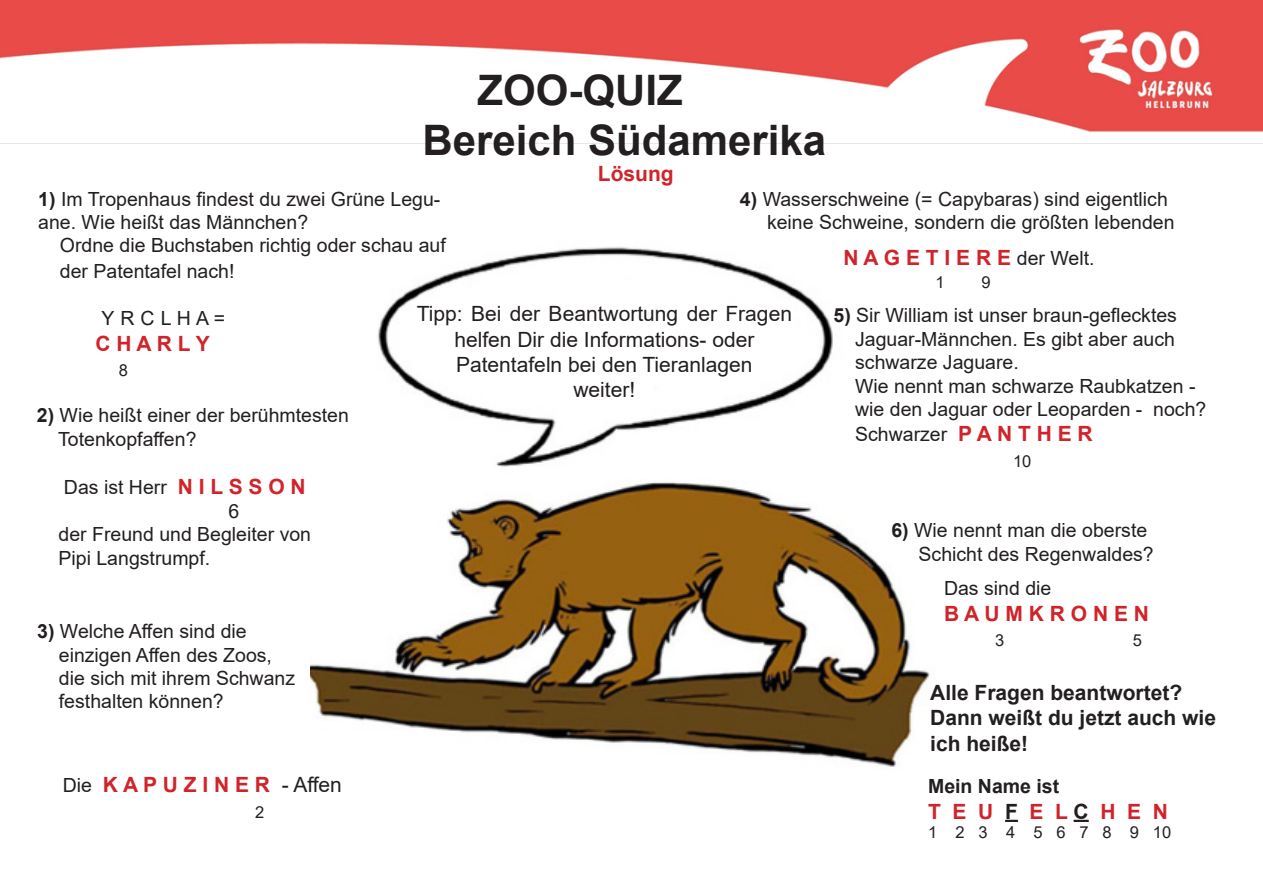
<style>
.page{position:relative;width:1263px;height:893px;background:#fff}
.page>*{position:absolute;margin:0;border:0;box-sizing:border-box;transform-origin:0 0}
.t1{font:700 42px "Arial";color:#231f20}
.t2{font:21px/25.2px "Arial";color:#231f20;text-align:center}
.t3{font:700 21px "Arial";color:#d1232a}
.t4{font:700 21px/25.2px "Arial";color:#231f20}
.t5{font:19.5px/23.4px "Arial";color:#231f20}
.t6{font:700 19.5px "Arial";color:#231f20}
.t7{font:16.5px "Arial";color:#231f20}
.s1{font-weight:700}
.s2{font-weight:400;font-size:19.5px;color:#231f20}
.s3{font-weight:700;font-size:21px;color:#d1232a}
.s4{font-weight:400;color:#231f20}
.s5{color:#231f20}
</style>
<div class="page">
<img style="left:0;top:0;width:1263px;height:132px">
<img style="left:310px;top:247px;width:620px;height:520px">
<svg style="left:1005px;top:820px;width:13px;height:2px"></svg>
<svg style="left:1073px;top:820px;width:16px;height:2px"></svg>
<div style="left:843px;top:249px;width:328px;height:41px;background:#fff"></div>
<p class="t1" style="left:477px;top:61px;width:207px">ZOO-QUIZ</p>
<p class="t1" style="left:422px;top:111px;width:405px">Bereich Südamerika</p>
<p class="t3" style="left:598px;top:158px;width:77px">Lösung</p>
<p class="t5" style="left:38px;top:187px;width:404px"><span class="s1">1)</span> Im Tropenhaus findest du zwei Grüne Legu&shy;ane. Wie heißt das Männchen?</p>
<p class="t5" style="left:60px;top:234px;width:387px">Ordne die Buchstaben richtig oder schau auf</p>
<p class="t5" style="left:60px;top:259px;width:176px">der Patentafel nach!</p>
<p class="t5" style="left:740px;top:187px;width:429px"><span class="s1">4)</span> Wasserschweine (= Capybaras) sind eigentlich</p>
<p class="t5" style="left:767px;top:210px;width:409px">keine Schweine, sondern die größten lebenden</p>
<p class="t3" style="left:843px;top:243px;width:253px">N A G E T I E R E <span class="s2">der Welt.</span></p>
<p class="t7" style="left:935px;top:271px;width:11px">1</p>
<p class="t7" style="left:981px;top:271px;width:11px">9</p>
<p class="t5" style="left:102px;top:307px;width:125px">Y R C L H A =</p>
<p class="t3" style="left:95px;top:328px;width:116px">C H A R L Y</p>
<p class="t7" style="left:119px;top:359px;width:11px">8</p>
<p class="t5" style="left:37px;top:404px;width:314px"><span class="s1">2)</span> Wie heißt einer der berühmtesten</p>
<p class="t5" style="left:58px;top:427px;width:140px">Totenkopfaffen?</p>
<p class="t5" style="left:64px;top:476px;width:243px">Das ist Herr <span class="s3">N I L S S O N</span></p>
<p class="t5" style="left:229px;top:499px;width:12px">6</p>
<p class="t5" style="left:59px;top:523px;width:254px">der Freund und Begleiter von<br>Pipi Langstrumpf.</p>
<p class="t5" style="left:37px;top:620px;width:211px"><span class="s1">3)</span> Welche Affen sind die</p>
<p class="t5" style="left:59px;top:643px;width:215px">einzigen Affen des Zoos,</p>
<p class="t5" style="left:59px;top:666px;width:238px">die sich mit ihrem Schwanz</p>
<p class="t5" style="left:59px;top:690px;width:166px">festhalten können?</p>
<p class="t3" style="left:63px;top:770px;width:281px"><span class="s2">Die</span> K A P U Z I N E R <span class="s4">- Affen</span></p>
<p class="t7" style="left:255px;top:800px;width:11px">2</p>
<p class="t2" style="left:417px;top:301px;width:377px">Tipp: Bei der Beantwortung der Fragen helfen Dir die Informations- oder</p>
<p class="t2" style="left:456px;top:352px;width:298px">Patentafeln bei den Tieranlagen</p>
<p class="t2" style="left:573px;top:377px;width:63px">weiter!</p>
<p class="t5" style="left:833px;top:304px;width:345px"><span class="s1">5)</span> Sir William ist unser braun-geflecktes</p>
<p class="t5" style="left:855px;top:327px;width:321px">Jaguar-Männchen. Es gibt aber auch</p>
<p class="t5" style="left:855px;top:351px;width:165px">schwarze Jaguare.</p>
<p class="t5" style="left:855px;top:374px;width:342px">Wie nennt man schwarze Raubkatzen -</p>
<p class="t5" style="left:855px;top:397px;width:353px">wie den Jaguar oder Leoparden - noch?</p>
<p class="t5" style="left:855px;top:423px;width:239px">Schwarzer <span class="s3">P A N T H E R</span></p>
<p class="t7" style="left:1013px;top:449px;width:20px">10</p>
<p class="t5" style="left:891px;top:519px;width:257px"><span class="s1">6)</span> Wie nennt man die oberste</p>
<p class="t5" style="left:918px;top:542px;width:237px">Schicht des Regenwaldes?</p>
<p class="t5" style="left:944px;top:577px;width:109px">Das sind die</p>
<p class="t3" style="left:944px;top:598px;width:206px">B A U M K R O N E N</p>
<p class="t7" style="left:995px;top:629px;width:11px">3</p>
<p class="t7" style="left:1133px;top:629px;width:11px">5</p>
<p class="t4" style="left:930px;top:680px;width:287px">Alle Fragen beantwortet?<br>Dann weißt du jetzt auch wie ich heiße!</p>
<p class="t6" style="left:928px;top:773px;width:133px">Mein Name ist</p>
<p class="t3" style="left:928px;top:796px;width:241px">T E U <span class="s5">F</span> E L <span class="s5">C</span> H E N</p>
<p class="t7" style="left:928px;top:821px;width:245px">1 2 3 4 5 6 7 8 9 10</p>
</div>
